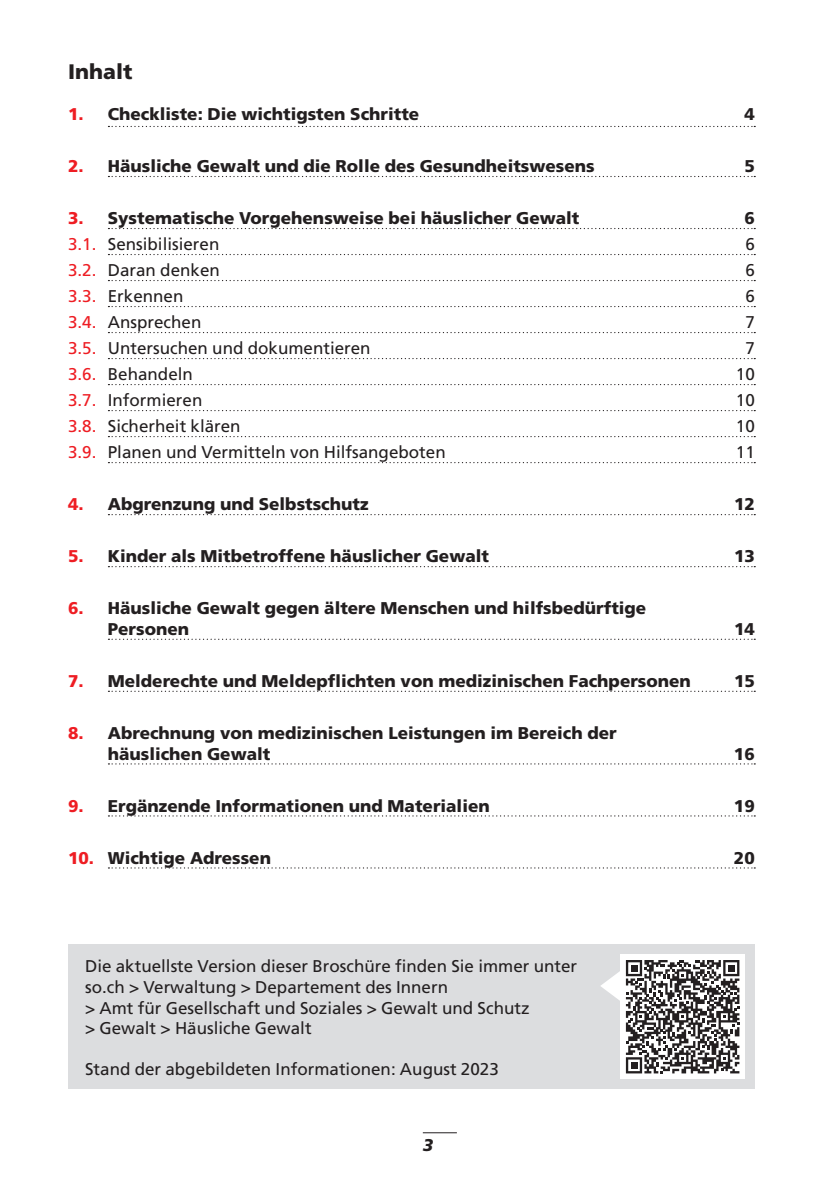
<style>
.page{position:relative;width:840px;height:1191px;background:#fff}
.page>*{position:absolute;margin:0;border:0;box-sizing:border-box;transform-origin:0 0}
.t1{font:900 21px "Frutiger LT Com";color:#231f20}
.t2{font:900 17px/20.6px "Frutiger LT Com";color:#231f20}
.t3{font:17px/20.6px "Frutiger LT Com";color:#231f20}
.t4{font:italic 900 17px "Frutiger LT Com";color:#231f20}
.s1{color:#ee1d23}
</style>
<div class="page">
<hr style="left:422px;top:1132px;width:34px;height:1px;background:#231f20">
<div style="left:68px;top:944px;width:686px;height:145px;background:#dcdddf"></div>
<svg style="left:108px;top:126px;width:646px;height:1px"></svg>
<svg style="left:108px;top:176px;width:646px;height:1px"></svg>
<svg style="left:108px;top:228px;width:646px;height:1px"></svg>
<svg style="left:108px;top:254px;width:646px;height:1px"></svg>
<svg style="left:108px;top:280px;width:646px;height:1px"></svg>
<svg style="left:108px;top:306px;width:646px;height:1px"></svg>
<svg style="left:108px;top:332px;width:646px;height:1px"></svg>
<svg style="left:108px;top:358px;width:646px;height:1px"></svg>
<svg style="left:108px;top:384px;width:646px;height:1px"></svg>
<svg style="left:108px;top:410px;width:646px;height:1px"></svg>
<svg style="left:108px;top:436px;width:646px;height:1px"></svg>
<svg style="left:108px;top:462px;width:646px;height:1px"></svg>
<svg style="left:108px;top:514px;width:646px;height:1px"></svg>
<svg style="left:108px;top:566px;width:646px;height:1px"></svg>
<svg style="left:108px;top:638px;width:646px;height:2px"></svg>
<svg style="left:108px;top:690px;width:646px;height:2px"></svg>
<svg style="left:108px;top:763px;width:646px;height:1px"></svg>
<svg style="left:108px;top:815px;width:646px;height:1px"></svg>
<svg style="left:108px;top:867px;width:646px;height:1px"></svg>
<div style="left:620px;top:954px;width:124px;height:125px;background:#fff"></div>
<svg style="left:601px;top:960px;width:138px;height:113px"></svg>
<p class="t1" style="left:68px;top:59px;width:66px">Inhalt</p>
<p class="t2" style="left:68px;top:104px;width:352px"><span class="s1">1.</span> Checkliste: Die wichtigsten Schritte</p>
<p class="t2" style="left:744px;top:104px;width:12px">4</p>
<p class="t2" style="left:68px;top:156px;width:527px"><span class="s1">2.</span> Häusliche Gewalt und die Rolle des Gesundheitswesens</p>
<p class="t2" style="left:744px;top:156px;width:12px">5</p>
<p class="t2" style="left:68px;top:208px;width:512px"><span class="s1">3.</span> Systematische Vorgehensweise bei häuslicher Gewalt</p>
<p class="t2" style="left:744px;top:208px;width:12px">6</p>
<p class="t3" style="left:68px;top:234px;width:153px"><span class="s1">3.1.</span> Sensibilisieren</p>
<p class="t3" style="left:745px;top:234px;width:11px">6</p>
<p class="t3" style="left:68px;top:260px;width:153px"><span class="s1">3.2.</span> Daran denken</p>
<p class="t3" style="left:745px;top:260px;width:11px">6</p>
<p class="t3" style="left:68px;top:286px;width:117px"><span class="s1">3.3.</span> Erkennen</p>
<p class="t3" style="left:745px;top:286px;width:11px">6</p>
<p class="t3" style="left:68px;top:312px;width:135px"><span class="s1">3.4.</span> Ansprechen</p>
<p class="t3" style="left:745px;top:312px;width:11px">7</p>
<p class="t3" style="left:68px;top:338px;width:304px"><span class="s1">3.5.</span> Untersuchen und dokumentieren</p>
<p class="t3" style="left:745px;top:338px;width:11px">7</p>
<p class="t3" style="left:68px;top:364px;width:126px"><span class="s1">3.6.</span> Behandeln</p>
<p class="t3" style="left:735px;top:364px;width:20px">10</p>
<p class="t3" style="left:68px;top:390px;width:136px"><span class="s1">3.7.</span> Informieren</p>
<p class="t3" style="left:735px;top:390px;width:20px">10</p>
<p class="t3" style="left:68px;top:416px;width:174px"><span class="s1">3.8.</span> Sicherheit klären</p>
<p class="t3" style="left:735px;top:416px;width:20px">10</p>
<p class="t3" style="left:68px;top:442px;width:379px"><span class="s1">3.9.</span> Planen und Vermitteln von Hilfsangeboten</p>
<p class="t3" style="left:735px;top:442px;width:20px">11</p>
<p class="t2" style="left:68px;top:494px;width:302px"><span class="s1">4.</span> Abgrenzung und Selbstschutz</p>
<p class="t2" style="left:733px;top:494px;width:22px">12</p>
<p class="t2" style="left:68px;top:546px;width:422px"><span class="s1">5.</span> Kinder als Mitbetroffene häuslicher Gewalt</p>
<p class="t2" style="left:733px;top:546px;width:22px">13</p>
<p class="t2" style="left:108px;top:598px;width:539px;text-indent:-40px"><span class="s1">6.</span> Häusliche Gewalt gegen ältere Menschen und hilfsbedürftige<br>Personen</p>
<p class="t2" style="left:733px;top:618px;width:22px">14</p>
<p class="t2" style="left:68px;top:670px;width:624px"><span class="s1">7.</span> Melderechte und Meldepflichten von medizinischen Fachpersonen</p>
<p class="t2" style="left:733px;top:670px;width:22px">15</p>
<p class="t2" style="left:108px;top:722px;width:510px;text-indent:-40px"><span class="s1">8.</span> Abrechnung von medizinischen Leistungen im Bereich der häuslichen Gewalt</p>
<p class="t2" style="left:733px;top:743px;width:22px">16</p>
<p class="t2" style="left:68px;top:795px;width:423px"><span class="s1">9.</span> Ergänzende Informationen und Materialien</p>
<p class="t2" style="left:733px;top:795px;width:22px">19</p>
<p class="t2" style="left:68px;top:847px;width:204px"><span class="s1">10.</span> Wichtige Adressen</p>
<p class="t2" style="left:733px;top:847px;width:22px">20</p>
<p class="t3" style="left:85px;top:956px;width:493px">Die aktuellste Version dieser Broschüre finden Sie immer unter so.ch &gt; Verwaltung &gt; Departement des Innern<br>&gt; Amt für Gesellschaft und Soziales &gt; Gewalt und Schutz<br>&gt; Gewalt &gt; Häusliche Gewalt</p>
<p class="t3" style="left:85px;top:1059px;width:415px">Stand der abgebildeten Informationen: August 2023</p>
<p class="t4" style="left:422px;top:1134px;width:12px">3</p>
</div>
